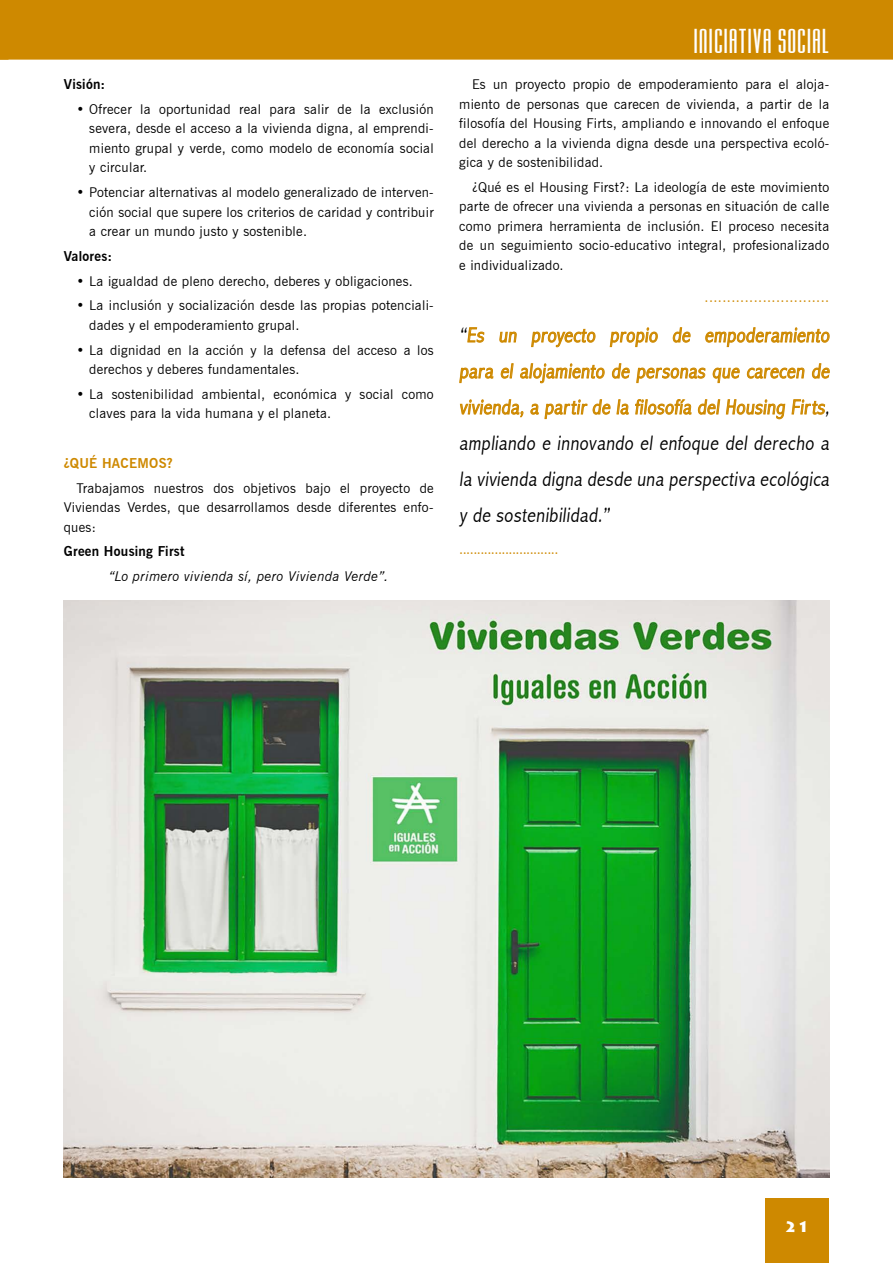
<style>
.page{position:relative;width:893px;height:1263px;background:#fff}
.page>*{position:absolute;margin:0;border:0;box-sizing:border-box;transform-origin:0 0}
.t1{font:36px "Mekanik Let Plain";letter-spacing:.025em;color:#fff}
.t2{font:300 condensed 21px/36px "Abadi";color:#ce8900;text-align:justify}
.t3{font:900 15px "Lithos Pro";color:#fff}
.t4{font:13.5px/19.5px "News Gothic BT";letter-spacing:.02em;color:#000;text-align:justify}
.t5{font:13.5px "News Gothic BT";color:#ce8900}
.t6{font:italic 13.5px "News Gothic BT";letter-spacing:.02em;color:#000}
.t7{font:700 13.5px "News Gothic BT";letter-spacing:.02em;color:#000}
.t8{font:700 13.5px "News Gothic BT";letter-spacing:.02em;color:#ce8900}
.s1{color:#000}
</style>
<div class="page">
<div style="left:9px;top:0;width:884px;height:60px;background:#ce8900"></div>
<svg style="left:0;top:0;width:9px;height:60px"></svg>
<img style="left:64px;top:600px;width:765px;height:577px">
<svg style="left:467px;top:327px;width:18px;height:16px"></svg>
<svg style="left:499px;top:331px;width:18px;height:12px"></svg>
<svg style="left:531px;top:328px;width:65px;height:20px"></svg>
<svg style="left:609px;top:327px;width:49px;height:20px"></svg>
<svg style="left:672px;top:327px;width:19px;height:16px"></svg>
<svg style="left:705px;top:327px;width:125px;height:21px"></svg>
<svg style="left:459px;top:367px;width:35px;height:17px"></svg>
<svg style="left:501px;top:363px;width:104px;height:21px"></svg>
<svg style="left:612px;top:363px;width:18px;height:16px"></svg>
<svg style="left:636px;top:367px;width:70px;height:17px"></svg>
<svg style="left:712px;top:367px;width:28px;height:17px"></svg>
<svg style="left:746px;top:367px;width:59px;height:12px"></svg>
<svg style="left:812px;top:363px;width:18px;height:16px"></svg>
<svg style="left:460px;top:399px;width:64px;height:19px"></svg>
<svg style="left:530px;top:399px;width:162px;height:21px"></svg>
<svg style="left:698px;top:399px;width:128px;height:21px"></svg>
<div style="left:765px;top:1198px;width:64px;height:65px;background:#ce8900"></div>
<p class="t7" style="left:64px;top:76px;width:43px">Visión:</p>
<p class="t4" style="left:89px;top:99px;width:346px;text-indent:-13px">• Ofrecer la oportunidad real para salir de la exclusión severa, desde el acceso a la vivienda digna, al emprendi&shy;miento grupal y verde, como modelo de economía social y circular.</p>
<p class="t4" style="left:89px;top:183px;width:346px;text-indent:-13px">• Potenciar alternativas al modelo generalizado de interven&shy;ción social que supere los criterios de caridad y contribuir a crear un mundo justo y sostenible.</p>
<p class="t7" style="left:64px;top:248px;width:50px">Valores:</p>
<p class="t4" style="left:77px;top:271px;width:338px">• La igualdad de pleno derecho, deberes y obligaciones.</p>
<p class="t4" style="left:89px;top:296px;width:346px;text-indent:-13px">• La inclusión y socialización desde las propias potenciali&shy;dades y el empoderamiento grupal.</p>
<p class="t4" style="left:89px;top:340px;width:346px;text-indent:-13px">• La dignidad en la acción y la defensa del acceso a los derechos y deberes fundamentales.</p>
<p class="t4" style="left:89px;top:384px;width:346px;text-indent:-13px">• La sostenibilidad ambiental, económica y social como claves para la vida humana y el planeta.</p>
<p class="t8" style="left:64px;top:455px;width:110px">¿QUÉ HACEMOS?</p>
<p class="t4" style="left:64px;top:478px;width:371px;text-indent:13px">Trabajamos nuestros dos objetivos bajo el proyecto de Viviendas Verdes, que desarrollamos desde diferentes enfo&shy;ques:</p>
<p class="t7" style="left:64px;top:543px;width:122px">Green Housing First</p>
<p class="t6" style="left:109px;top:568px;width:281px">“Lo primero vivienda sí, pero Vivienda Verde”.</p>
<h1 class="t1" style="left:693px;top:23px;width:137px">INICIATIVA SOCIAL</h1>
<p class="t4" style="left:459px;top:74px;width:371px;text-indent:13px">Es un proyecto propio de empoderamiento para el aloja&shy;miento de personas que carecen de vivienda, a partir de la filosofía del Housing Firts, ampliando e innovando el enfoque del derecho a la vivienda digna desde una perspectiva ecoló&shy;gica y de sostenibilidad.</p>
<p class="t4" style="left:459px;top:177px;width:371px;text-indent:13px">¿Qué es el Housing First?: La ideología de este movimiento parte de ofrecer una vivienda a personas en situación de calle como primera herramienta de inclusión. El proceso necesita de un seguimiento socio-educativo integral, profesionalizado e individualizado.</p>
<p class="t5" style="left:705px;top:293px;width:126px">····························</p>
<p class="t2" style="left:459px;top:317px;width:374px"><span class="s1">“</span>Es un proyecto propio de empoderamiento para el alojamiento de personas que carecen de vivienda, a partir de la filosofía del Housing Firts<span class="s1">, ampliando e innovando el enfoque del derecho a la vivienda digna desde una perspectiva ecológica y de sostenibilidad.”</span></p>
<p class="t5" style="left:459px;top:545px;width:101px">····························</p>
<p class="t3" style="left:785px;top:1217px;width:26px">21</p>
</div>
